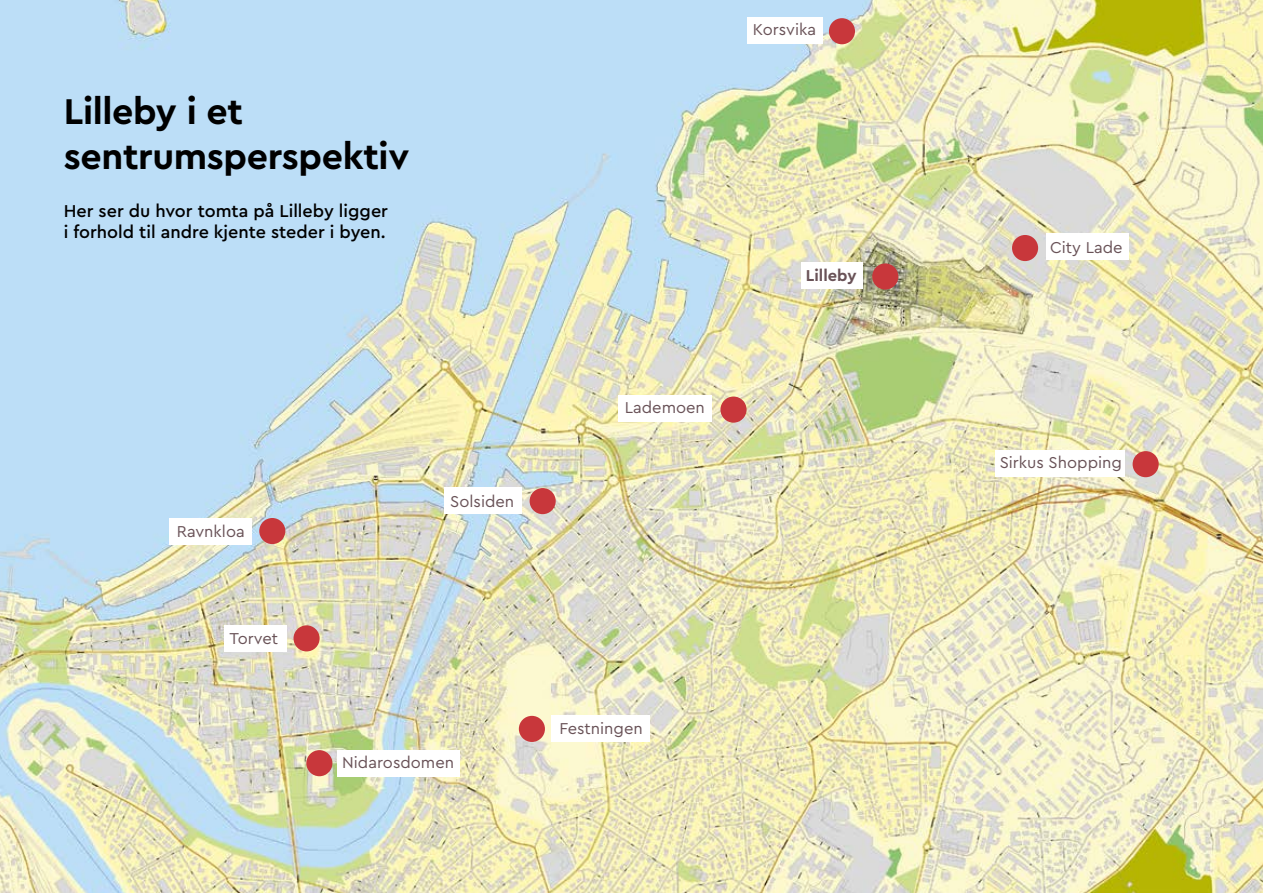
<style>
.page{position:relative;width:1263px;height:893px;background:#fff}
.page>*{position:absolute;margin:0;border:0;box-sizing:border-box;transform-origin:0 0}
.t1{font:700 37.5px "Cera PRO";letter-spacing:-.01em;color:#000}
.t2{font:500 18px "Cera PRO";color:#000}
.t3{font:16.5px "Cera PRO";color:#695257}
.t4{font:700 16.5px "Cera PRO";color:#695257}
</style>
<div class="page">
<img style="left:0;top:0;width:1263px;height:893px">
<div style="left:306px;top:750px;width:26px;height:26px;background:#c8373b;border-radius:50%"></div>
<div style="left:337px;top:750px;width:122px;height:26px;background:#fff"></div>
<div style="left:259px;top:518px;width:26px;height:26px;background:#c8373b;border-radius:50%"></div>
<div style="left:170px;top:518px;width:82px;height:26px;background:#fff"></div>
<div style="left:519px;top:716px;width:26px;height:26px;background:#c8373b;border-radius:50%"></div>
<div style="left:551px;top:716px;width:99px;height:26px;background:#fff"></div>
<div style="left:530px;top:488px;width:26px;height:26px;background:#c8373b;border-radius:50%"></div>
<div style="left:445px;top:487px;width:77px;height:26px;background:#fff"></div>
<div style="left:293px;top:625px;width:27px;height:26px;background:#c8373b;border-radius:50%"></div>
<div style="left:224px;top:625px;width:62px;height:26px;background:#fff"></div>
<div style="left:829px;top:18px;width:26px;height:26px;background:#c8373b;border-radius:50%"></div>
<div style="left:747px;top:17px;width:76px;height:26px;background:#fff"></div>
<div style="left:872px;top:263px;width:26px;height:27px;background:#c8373b;border-radius:50%"></div>
<div style="left:801px;top:262px;width:61px;height:26px;background:#fff"></div>
<div style="left:720px;top:397px;width:26px;height:26px;background:#c8373b;border-radius:50%"></div>
<div style="left:618px;top:395px;width:94px;height:27px;background:#fff"></div>
<div style="left:1012px;top:235px;width:26px;height:26px;background:#c8373b;border-radius:50%"></div>
<div style="left:1132px;top:451px;width:27px;height:26px;background:#c8373b;border-radius:50%"></div>
<div style="left:1046px;top:234px;width:82px;height:26px;background:#fff"></div>
<div style="left:995px;top:450px;width:130px;height:26px;background:#fff"></div>
<p class="t1" style="left:64px;top:86px;width:181px">Lilleby i et</p>
<p class="t1" style="left:64px;top:131px;width:347px">sentrumsperspektiv</p>
<p class="t2" style="left:64px;top:199px;width:326px">Her ser du hvor tomta på Lilleby ligger</p>
<p class="t2" style="left:64px;top:220px;width:323px">i forhold til andre kjente steder i byen.</p>
<p class="t3" style="left:177px;top:521px;width:69px">Ravnkloa</p>
<p class="t3" style="left:230px;top:627px;width:50px">Torvet</p>
<p class="t3" style="left:450px;top:490px;width:66px">Solsiden</p>
<p class="t3" style="left:625px;top:397px;width:82px">Lademoen</p>
<p class="t3" style="left:342px;top:752px;width:113px">Nidarosdomen</p>
<p class="t3" style="left:560px;top:718px;width:85px">Festningen</p>
<p class="t3" style="left:753px;top:19px;width:65px">Korsvika</p>
<p class="t4" style="left:806px;top:265px;width:52px">Lilleby</p>
<p class="t3" style="left:1050px;top:236px;width:74px">City Lade</p>
<p class="t3" style="left:1000px;top:452px;width:124px">Sirkus Shopping</p>
</div>
